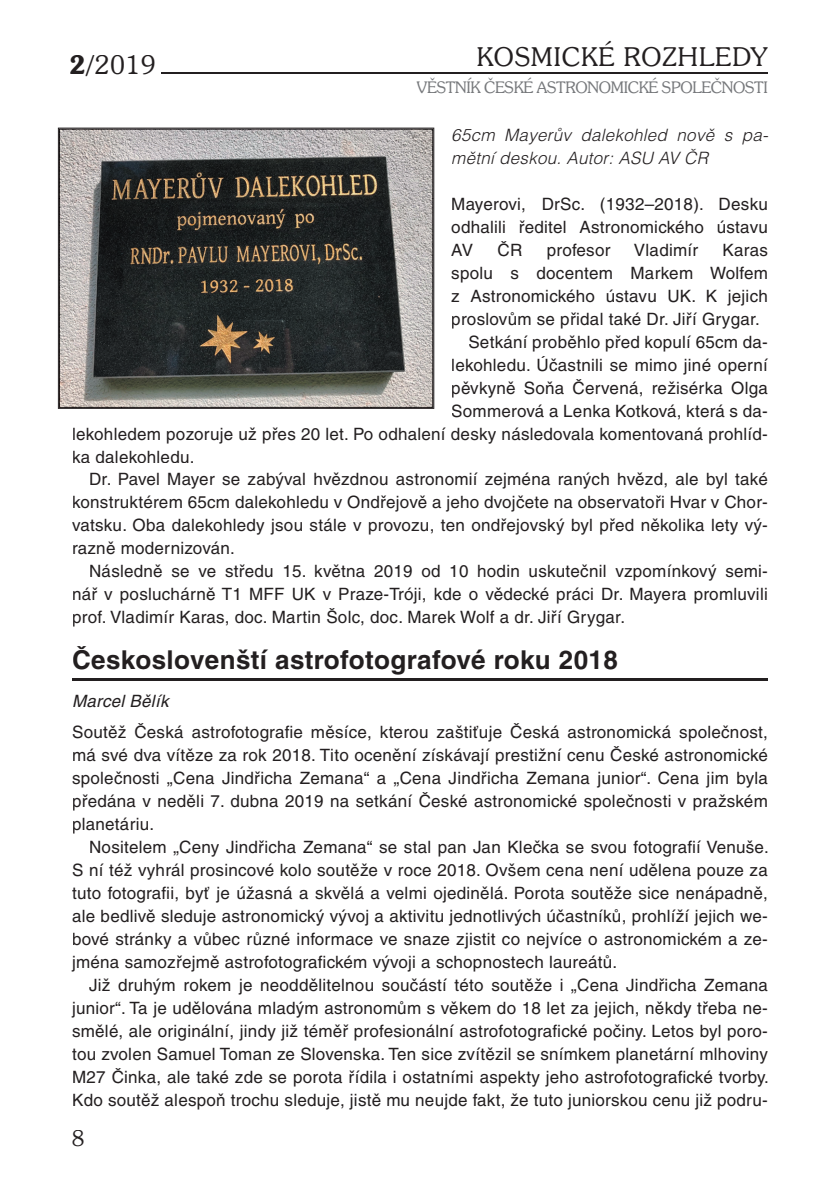
<style>
.page{position:relative;width:840px;height:1191px;background:#fff}
.page>*{position:absolute;margin:0;border:0;box-sizing:border-box;transform-origin:0 0}
.t1{font:700 26px "Helvetica CE";letter-spacing:.015em;color:#231f20}
.t2{font:300 26px "Souvenir IT Cby BTCE";letter-spacing:.04em;color:#231f20}
.t3{font:300 22px "Souvenir IT Cby BTCE";color:#231f20}
.t4{font:17px/23px "Helvetica CE";letter-spacing:.015em;color:#231f20;text-align:justify}
.t5{font:italic 300 17px/23px "Helvetica CE";letter-spacing:.015em;color:#231f20}
.t6{font:italic 17px "Helvetica CE";letter-spacing:.015em;color:#231f20}
.t7{font:300 16px "Souvenir IT Cby BTCE";letter-spacing:-.02em;color:#76787b}
.s1{font-weight:600}
</style>
<div class="page">
<hr style="left:162px;top:73px;width:605px;height:1px;background:#231f20">
<svg style="left:58px;top:128px;width:376px;height:281px;background:#2c2d2a"></svg>
<img style="left:59px;top:129px;width:374px;height:69px">
<img style="left:59px;top:198px;width:62px;height:210px">
<img style="left:370px;top:198px;width:63px;height:210px">
<img style="left:121px;top:338px;width:250px;height:70px">
<hr style="left:72px;top:678px;width:695px;height:2px;background:#231f20">
<h1 class="t2" style="left:69px;top:48px;width:87px"><span class="s1">2/</span>2019</h1>
<h1 class="t2" style="left:476px;top:39px;width:292px">KOSMICKÉ ROZHLEDY</h1>
<p class="t7" style="left:416px;top:77px;width:352px">VĚSTNÍK ČESKÉ ASTRONOMICKÉ SPOLEČNOSTI</p>
<p class="t5" style="left:451px;top:123px;width:318px">65cm Mayerův dalekohled nově s pa&shy;mětní deskou. Autor: ASU AV ČR</p>
<p class="t4" style="left:451px;top:192px;width:318px">Mayerovi, DrSc. (1932–2018). Desku odhalili ředitel Astronomického ústavu AV</p>
<p class="t4" style="left:497px;top:238px;width:26px">ČR</p>
<p class="t4" style="left:546px;top:238px;width:65px">profesor</p>
<p class="t4" style="left:633px;top:238px;width:66px">Vladimír</p>
<p class="t4" style="left:722px;top:238px;width:47px">Karas</p>
<p class="t4" style="left:451px;top:261px;width:318px">spolu s docentem Markem Wolfem</p>
<p class="t4" style="left:451px;top:284px;width:318px">z Astronomického ústavu UK. K jejich</p>
<p class="t4" style="left:451px;top:307px;width:310px">proslovům se přidal také Dr. Jiří Grygar.</p>
<p class="t4" style="left:468px;top:330px;width:301px">Setkání proběhlo před kopulí 65cm da-</p>
<p class="t4" style="left:451px;top:353px;width:318px">lekohledu. Účastnili se mimo jiné operní</p>
<p class="t4" style="left:451px;top:376px;width:318px">pěvkyně Soňa Červená, režisérka Olga</p>
<p class="t4" style="left:451px;top:399px;width:318px">Sommerová a Lenka Kotková, která s da-</p>
<p class="t4" style="left:72px;top:422px;width:697px">lekohledem pozoruje už přes 20 let. Po odhalení desky následovala komentovaná prohlíd-</p>
<p class="t4" style="left:72px;top:445px;width:124px">ka dalekohledu.</p>
<p class="t4" style="left:89px;top:468px;width:679px">Dr. Pavel Mayer se zabýval hvězdnou astronomií zejména raných hvězd, ale byl také</p>
<p class="t4" style="left:72px;top:491px;width:697px">konstruktérem 65cm dalekohledu v Ondřejově a jeho dvojčete na observatoři Hvar v Chor-</p>
<p class="t4" style="left:72px;top:514px;width:697px">vatsku. Oba dalekohledy jsou stále v provozu, ten ondřejovský byl před několika lety vý-</p>
<p class="t4" style="left:72px;top:537px;width:164px">razně modernizován.</p>
<p class="t4" style="left:89px;top:560px;width:680px">Následně se ve středu 15. května 2019 od 10 hodin uskutečnil vzpomínkový semi-</p>
<p class="t4" style="left:72px;top:583px;width:696px">nář v posluchárně T1 MFF UK v Praze-Tróji, kde o vědecké práci Dr. Mayera promluvili</p>
<p class="t4" style="left:72px;top:606px;width:554px">prof. Vladimír Karas, doc. Martin Šolc, doc. Marek Wolf a dr. Jiří Grygar.</p>
<h1 class="t1" style="left:72px;top:644px;width:547px">Českoslovenští astrofotografové roku 2018</h1>
<p class="t6" style="left:72px;top:691px;width:98px">Marcel Bělík</p>
<p class="t4" style="left:72px;top:720px;width:697px">Soutěž Česká astrofotografie měsíce, kterou zaštiťuje Česká astronomická společnost, má své dva vítěze za rok 2018. Tito ocenění získávají prestižní cenu České astronomické společnosti „Cena Jindřicha Zemana“ a „Cena Jindřicha Zemana junior“. Cena jim byla předána v neděli 7. dubna 2019 na setkání České astronomické společnosti v pražském planetáriu.</p>
<p class="t4" style="left:72px;top:835px;width:697px;text-indent:17px">Nositelem „Ceny Jindřicha Zemana“ se stal pan Jan Klečka se svou fotografií Venuše.<br>S ní též vyhrál prosincové kolo soutěže v roce 2018. Ovšem cena není udělena pouze za tuto fotografii, byť je úžasná a skvělá a velmi ojedinělá. Porota soutěže sice nenápadně, ale bedlivě sleduje astronomický vývoj a aktivitu jednotlivých účastníků, prohlíží jejich we&shy;bové stránky a vůbec různé informace ve snaze zjistit co nejvíce o astronomickém a ze&shy;jména samozřejmě astrofotografickém vývoji a schopnostech laureátů.</p>
<p class="t4" style="left:72px;top:973px;width:698px;text-indent:17px">Již druhým rokem je neoddělitelnou součástí této soutěže i „Cena Jindřicha Zemana junior“. Ta je udělována mladým astronomům s věkem do 18 let za jejich, někdy třeba ne&shy;smělé, ale originální, jindy již téměř profesionální astrofotografické počiny. Letos byl poro&shy;tou zvolen Samuel Toman ze Slovenska. Ten sice zvítězil se snímkem planetární mlhoviny M27 Činka, ale také zde se porota řídila i ostatními aspekty jeho astrofotografické tvorby.<br>Kdo soutěž alespoň trochu sleduje, jistě mu neujde fakt, že tuto juniorskou cenu již podru-</p>
<p class="t3" style="left:72px;top:1124px;width:14px">8</p>
</div>
